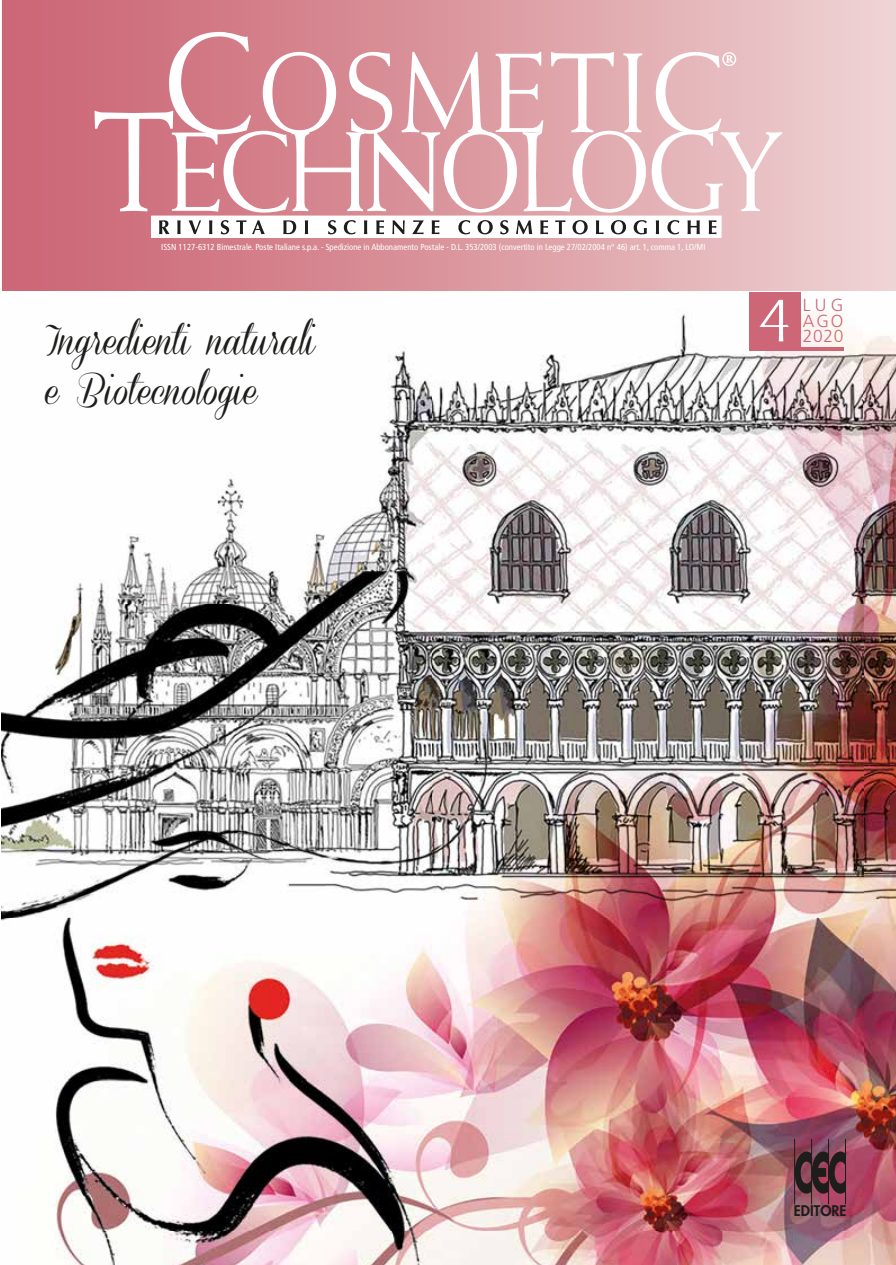
<style>
.page{position:relative;width:896px;height:1265px;background:#fff}
.page>*{position:absolute;margin:0;border:0;box-sizing:border-box;transform-origin:0 0}
.t1{font:59.85px "Caramella";color:#fff}
.t2{font:54px "Minion Pro";color:#fff}
.t3{font:34.5px/49.5px "Coneria Script Demo";color:#1d1d1b}
.t4{font:300 17.4px/15.5px "Frutiger";letter-spacing:.18em;color:#cd6778}
.t5{font:300 17.4px "Frutiger";color:#cd6778}
.t6{font:800 14.4px "Futura";color:#1d1d1b}
.t7{font:condensed 8.7px "Frutiger";color:#fff}
</style>
<div class="page">
<svg style="left:2px;top:0;width:893px;height:291px;background:#dc9ba3"></svg>
<svg style="left:94px;top:32px;width:687px;height:205px"></svg>
<img style="left:2px;top:292px;width:893px;height:972px">
<svg style="left:795px;top:1151px;width:49px;height:42px;background:#4d2c34"></svg>
<hr style="left:810px;top:1138px;width:1px;height:66px;background:#1d1d1b">
<hr style="left:827px;top:1138px;width:1px;height:66px;background:#1d1d1b">
<hr style="left:844px;top:1138px;width:1px;height:66px;background:#1d1d1b">
<hr style="left:794px;top:1138px;width:1px;height:66px;background:#1d1d1b">
<div style="left:748px;top:292px;width:52px;height:59px;background:#cd6778"></div>
<hr style="left:768px;top:347px;width:75px;height:4px;background:#cd6778">
<h2 class="t2" style="left:720px;top:34px;width:19px">®</h2>
<p class="t7" style="left:161px;top:242px;width:545px">ISSN 1127-6312 Bimestrale. Poste Italiane s.p.a. - Spedizione in Abbonamento Postale - D.L. 353/2003 (convertito in Legge 27/02/2004 n° 46) art. 1, comma 1, LO/MI</p>
<h3 class="t3" style="left:45px;top:321px;width:272px">Ingredienti naturali e Biotecnologie</h3>
<h1 class="t1" style="left:758px;top:289px;width:34px">4</h1>
<h3 class="t4" style="left:802px;top:298px;width:42px">LUG<br>AGO</h3>
<h3 class="t5" style="left:802px;top:326px;width:42px">2020</h3>
<h3 class="t6" style="left:793px;top:1201px;width:54px">EDITORE</h3>
</div>
